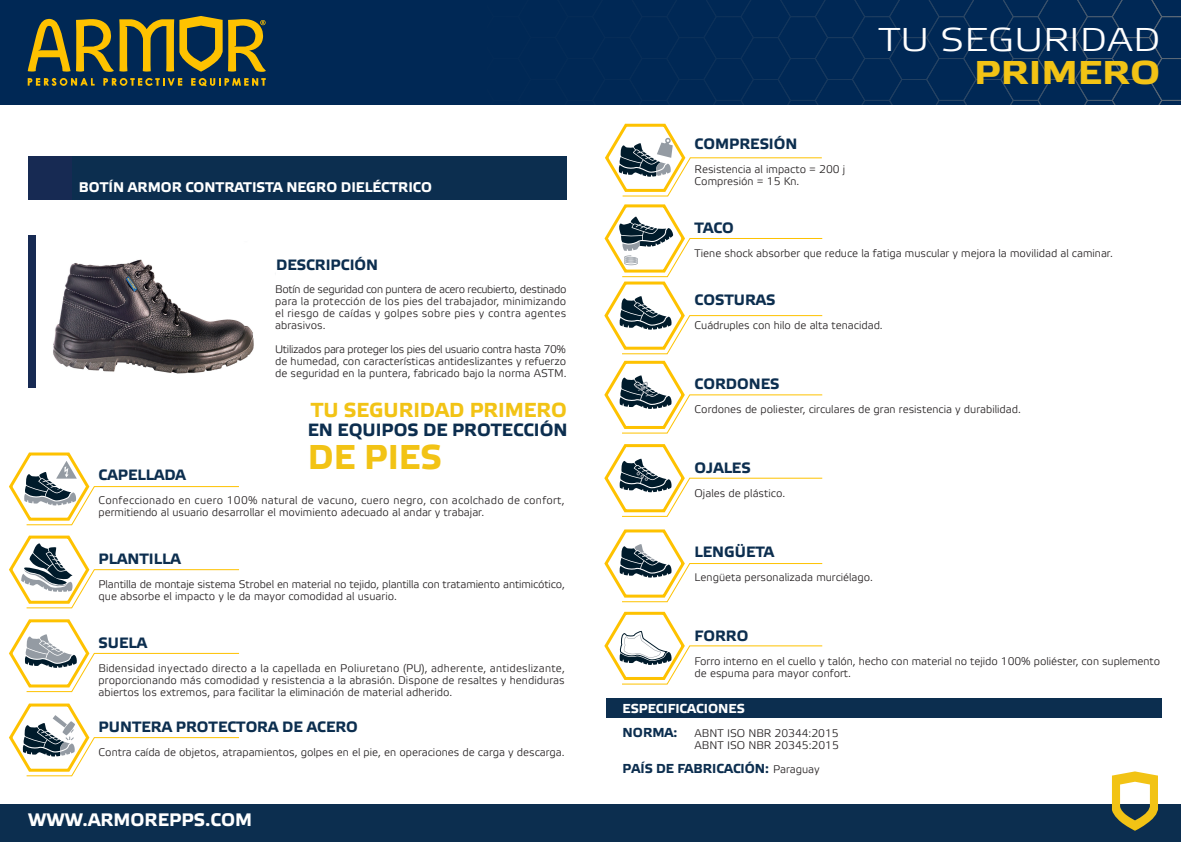
<style>
.page{position:relative;width:1181px;height:842px;background:#fff}
.page>*{position:absolute;margin:0;border:0;box-sizing:border-box;transform-origin:0 0}
.t1{font:700 34.5px "Etelka Text";color:#f2c315}
.t2{font:33px "Etelka Light Pro";color:#fff;scale:1.17 1}
.t3{font:700 33px "Etelka Text";color:#f2c315;scale:1.17 1}
.t4{font:700 20.3px "Etelka Text";color:#f2c315}
.t5{font:700 18.1px "Etelka Text";color:#fff}
.t6{font:700 17.7px "Etelka Text";color:#0c2e4f}
.t7{font:700 15px "Etelka Text";color:#0c2e4f}
.t8{font:700 14px "Etelka Text";color:#fff}
.t9{font:700 13px "Etelka Text";color:#0c2e4f}
.t10{font:700 13px "Etelka Text";color:#fff}
.t11{font:11px/12px "Etelka Light Pro";color:#231f20}
.s1{font-family:"Etelka Light Pro";font-weight:400;font-size:11px;color:#231f20}
</style>
<div class="page">
<div style="left:28px;top:157px;width:539px;height:43px;background:#0c2e4f"></div>
<div style="left:28px;top:157px;width:43px;height:43px;background:#172a53"></div>
<img style="left:34px;top:235px;width:220px;height:153px">
<div style="left:28px;top:235px;width:7px;height:152px;background:#172a53"></div>
<div style="left:0;top:804px;width:1181px;height:38px;background:#0c2e4f"></div>
<svg style="left:9px;top:452px;width:230px;height:74px"></svg>
<svg style="left:9px;top:619px;width:231px;height:74px"></svg>
<svg style="left:9px;top:703px;width:230px;height:74px"></svg>
<svg style="left:9px;top:535px;width:230px;height:74px"></svg>
<svg style="left:1112px;top:771px;width:46px;height:60px"></svg>
<div style="left:0;top:0;width:1181px;height:105px;background:#002855"></div>
<svg style="left:28px;top:78px;width:67px;height:8px"></svg>
<svg style="left:103px;top:78px;width:79px;height:8px"></svg>
<svg style="left:191px;top:78px;width:75px;height:8px"></svg>
<svg style="left:28px;top:16px;width:238px;height:56px"></svg>
<svg style="left:604px;top:529px;width:219px;height:74px"></svg>
<svg style="left:604px;top:444px;width:219px;height:73px"></svg>
<svg style="left:604px;top:204px;width:219px;height:230px"></svg>
<svg style="left:604px;top:611px;width:219px;height:74px"></svg>
<div style="left:606px;top:698px;width:555px;height:20px;background:#0c2e4f"></div>
<svg style="left:605px;top:123px;width:217px;height:74px"></svg>
<p class="t8" style="left:79px;top:178px;width:355px">BOTÍN ARMOR CONTRATISTA NEGRO DIELÉCTRICO</p>
<h3 class="t7" style="left:276px;top:255px;width:104px">DESCRIPCIÓN</h3>
<p class="t11" style="left:275px;top:284px;width:293px;text-align:justify">Botín de seguridad con puntera de acero recubierto, destinado para la protección de los pies del trabajador, minimizando el riesgo de caídas y golpes sobre pies y contra agentes abrasivos.</p>
<p class="t11" style="left:275px;top:344px;width:293px;text-align:justify">Utilizados para proteger los pies del usuario contra hasta 70% de humedad, con características antideslizantes y refuerzo de seguridad en la puntera, fabricado bajo la norma ASTM.</p>
<h3 class="t4" style="left:311px;top:398px;width:258px">TU SEGURIDAD PRIMERO</h3>
<h3 class="t6" style="left:308px;top:419px;width:261px">EN EQUIPOS DE PROTECCIÓN</h3>
<h1 class="t1" style="left:308px;top:435px;width:136px">DE PIES</h1>
<h3 class="t7" style="left:99px;top:465px;width:89px">CAPELLADA</h3>
<p class="t11" style="left:99px;top:495px;width:467px">Confeccionado en cuero 100% natural de vacuno, cuero negro, con acolchado de confort, permitiendo al usuario desarrollar el movimiento adecuado al andar y trabajar.</p>
<h3 class="t7" style="left:99px;top:549px;width:84px">PLANTILLA</h3>
<p class="t11" style="left:99px;top:579px;width:468px">Plantilla de montaje sistema Strobel en material no tejido, plantilla con tratamiento antimicótico, que absorbe el impacto y le da mayor comodidad al usuario.</p>
<h3 class="t7" style="left:99px;top:633px;width:50px">SUELA</h3>
<p class="t11" style="left:99px;top:663px;width:468px;text-align:justify">Bidensidad inyectado directo a la capellada en Poliuretano (PU), adherente, antideslizante, proporcionando más comodidad y resistencia a la abrasión. Dispone de resaltes y hendiduras abiertos los extremos, para facilitar la eliminación de material adherido.</p>
<h3 class="t7" style="left:99px;top:717px;width:261px">PUNTERA PROTECTORA DE ACERO</h3>
<p class="t11" style="left:99px;top:747px;width:467px">Contra caída de objetos, atrapamientos, golpes en el pie, en operaciones de carga y descarga.</p>
<h3 class="t5" style="left:28px;top:809px;width:225px">WWW.ARMOREPPS.COM</h3>
<h2 class="t2" style="left:878px;top:22px;width:242px">TU SEGURIDAD</h2>
<h2 class="t3" style="left:974px;top:52px;width:161px">PRIMERO</h2>
<h3 class="t7" style="left:695px;top:135px;width:104px">COMPRESIÓN</h3>
<p class="t11" style="left:695px;top:164px;width:152px">Resistencia al impacto = 200 j<br>Compresión = 15 Kn.</p>
<h3 class="t7" style="left:695px;top:219px;width:41px">TACO</h3>
<p class="t11" style="left:695px;top:248px;width:420px">Tiene shock absorber que reduce la fatiga muscular y mejora la movilidad al caminar.</p>
<h3 class="t7" style="left:695px;top:291px;width:82px">COSTURAS</h3>
<p class="t11" style="left:695px;top:320px;width:190px">Cuádruples con hilo de alta tenacidad.</p>
<h3 class="t7" style="left:695px;top:375px;width:86px">CORDONES</h3>
<p class="t11" style="left:695px;top:404px;width:328px">Cordones de poliester, circulares de gran resistencia y durabilidad.</p>
<h3 class="t7" style="left:695px;top:459px;width:58px">OJALES</h3>
<p class="t11" style="left:695px;top:488px;width:92px">Ojales de plástico.</p>
<h3 class="t7" style="left:695px;top:543px;width:81px">LENGÜETA</h3>
<p class="t11" style="left:695px;top:572px;width:180px">Lengüeta personalizada murciélago.</p>
<h3 class="t7" style="left:695px;top:627px;width:55px">FORRO</h3>
<p class="t11" style="left:695px;top:656px;width:467px">Forro interno en el cuello y talón, hecho con material no tejido 100% poliéster, con suplemento de espuma para mayor confort.</p>
<p class="t10" style="left:623px;top:700px;width:124px">ESPECIFICACIONES</p>
<p class="t9" style="left:623px;top:724px;width:56px">NORMA:</p>
<p class="t11" style="left:695px;top:728px;width:146px">ABNT ISO NBR 20344:2015<br>ABNT ISO NBR 20345:2015</p>
<p class="t9" style="left:623px;top:760px;width:199px">PAÍS DE FABRICACIÓN: <span class="s1">Paraguay</span></p>
</div>
